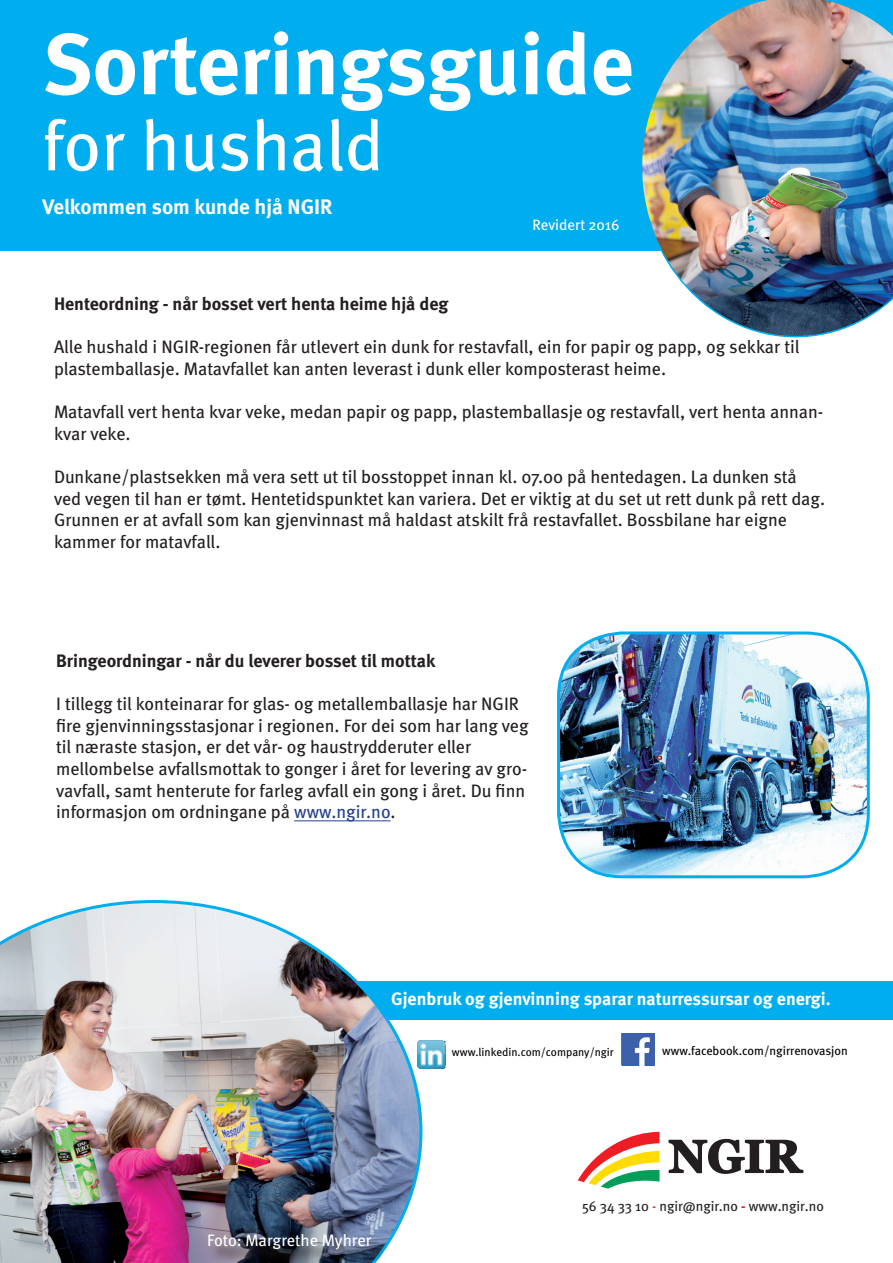
<style>
.page{position:relative;width:893px;height:1263px;background:#fff}
.page>*{position:absolute;margin:0;border:0;box-sizing:border-box;transform-origin:0 0}
.t1{font:85.5px "Meta Bold LF";color:#fff}
.t2{font:70.5px "Meta";letter-spacing:-.005em;color:#fff}
.t3{font:700 21px "Meta";color:#fff}
.t4{font:18px/21.6px "Meta";color:#231f20}
.t5{font:700 18px "Meta";color:#231f20}
.t6{font:700 18px "Meta";color:#fff}
.t7{font:16.5px "Meta";color:#fff}
.t8{font:15px "Meta";color:#fff}
.t9{font:13.95px "Meta";color:#231f20}
.t10{font:12.3px "Meta";color:#000}
.t11{font:11.4px "Meta";color:#000}
.s1{color:#253f8e}
.s2{color:#d1232a}
.s3{font-weight:700;color:#d1232a}
</style>
<div class="page">
<div style="left:330px;top:981px;width:563px;height:39px;background:#00aeef"></div>
<div style="left:0;top:0;width:893px;height:250px;background:#00aeef"></div>
<img style="left:641px;top:0;width:252px;height:337px">
<img style="left:559px;top:634px;width:309px;height:243px">
<div style="left:557px;top:631px;width:313px;height:247px;border:3px solid #00aeef;border-radius:64px"></div>
<hr style="left:294px;top:820px;width:97px;height:1px;background:#253f8e">
<img style="left:0;top:900px;width:422px;height:363px">
<svg style="left:668px;top:1139px;width:135px;height:35px"></svg>
<svg style="left:578px;top:1132px;width:81px;height:56px"></svg>
<div style="left:211px;top:1237px;width:178px;height:26px;background:#231f20;opacity:.75"></div>
<img style="left:622px;top:1033px;width:32px;height:32px">
<img style="left:417px;top:1041px;width:28px;height:27px">
<h1 class="t1" style="left:43px;top:14px;width:593px">Sorteringsguide</h1>
<h2 class="t2" style="left:43px;top:104px;width:343px">for hushald</h2>
<p class="t3" style="left:43px;top:194px;width:291px">Velkommen som kunde hjå NGIR</p>
<p class="t8" style="left:533px;top:216px;width:89px">Revidert 2016</p>
<p class="t5" style="left:54px;top:293px;width:396px">Henteordning - når bosset vert henta heime hjå deg</p>
<p class="t4" style="left:54px;top:336px;width:747px">Alle hushald i NGIR-regionen får utlevert ein dunk for restavfall, ein for papir og papp, og sekkar til plastemballasje. Matavfallet kan anten leverast i dunk eller komposterast heime.</p>
<p class="t4" style="left:54px;top:401px;width:771px">Matavfall vert henta kvar veke, medan papir og papp, plastemballasje og restavfall, vert henta annan&shy;kvar veke.</p>
<p class="t4" style="left:54px;top:466px;width:773px">Dunkane/plastsekken må vera sett ut til bosstoppet innan kl. 07.00 på hentedagen. La dunken stå ved vegen til han er tømt. Hentetidspunktet kan variera. Det er viktig at du set ut rett dunk på rett dag.<br>Grunnen er at avfall som kan gjenvinnast må haldast atskilt frå restavfallet. Bossbilane har eigne kammer for matavfall.</p>
<p class="t5" style="left:56px;top:650px;width:381px">Bringeordningar - når du leverer bosset til mottak</p>
<p class="t4" style="left:56px;top:693px;width:474px">I tillegg til konteinarar for glas- og metallemballasje har NGIR fire gjenvinningsstasjonar i regionen. For dei som har lang veg til næraste stasjon, er det vår- og haustrydderuter eller mellombelse avfallsmottak to gonger i året for levering av gro&shy;vavfall, samt henterute for farleg avfall ein gong i året. Du finn informasjon om ordningane på <span class="s1">www.ngir.no</span>.</p>
<p class="t6" style="left:391px;top:988px;width:441px">Gjenbruk og gjenvinning sparar naturressursar og energi.</p>
<p class="t11" style="left:452px;top:1045px;width:163px">www.linkedin.com/company/ngir</p>
<p class="t10" style="left:662px;top:1044px;width:187px">www.facebook.com/ngirrenovasjon</p>
<p class="t7" style="left:207px;top:1231px;width:166px">Foto: Margrethe Myhrer</p>
<p class="t9" style="left:582px;top:1198px;width:243px">56 34 33 10 <span class="s2">-</span> ngir@ngir.no <span class="s3">-</span> www.ngir.no</p>
</div>
